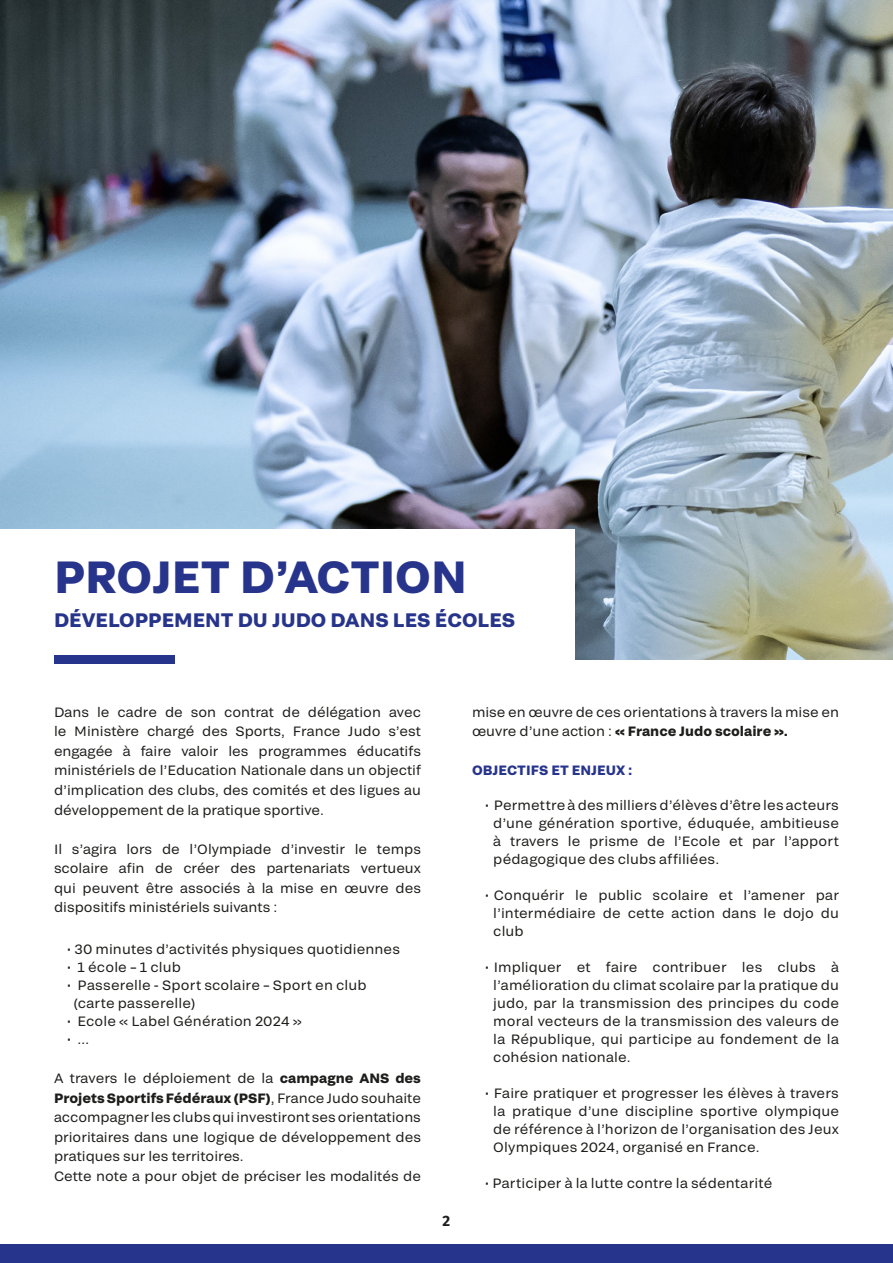
<style>
.page{position:relative;width:893px;height:1263px;background:#fff}
.page>*{position:absolute;margin:0;border:0;box-sizing:border-box;transform-origin:0 0}
.t1{font:700 45px "Grtsk Peta";color:#27348b}
.t2{font:700 19.5px "Grtsk Peta";color:#27348b}
.t3{font:700 15px "Fira Sans";color:#1d1d1b}
.Black{font:13.5px/19.5px "Grtsk Peta";letter-spacing:.005em;color:#1d1d1b;text-align:justify}
.t4{font:700 13.5px "Grtsk Peta";color:#27348b}
.s1{font-weight:700}
</style>
<div class="page">
<div style="left:0;top:1244px;width:893px;height:19px;background:#27348b"></div>
<img style="left:0;top:0;width:893px;height:660px">
<div style="left:0;top:529px;width:574px;height:632px;background:#fff"></div>
<div style="left:54px;top:655px;width:120px;height:8px;background:#27348b"></div>
<p class="t1" style="left:54px;top:548px;width:414px">PROJET D’ACTION</p>
<p class="t2" style="left:54px;top:608px;width:463px">DÉVELOPPEMENT DU JUDO DANS LES ÉCOLES</p>
<p class="Black" style="left:54px;top:702px;width:368px">Dans le cadre de son contrat de délégation avec le Ministère chargé des Sports, France Judo s’est engagée à faire valoir les programmes éducatifs ministériels de l’Education Nationale dans un objectif d’implication des clubs, des comités et des ligues au développement de la pratique sportive.</p>
<p class="Black" style="left:54px;top:839px;width:368px">Il s’agira lors de l’Olympiade d’investir le temps scolaire afin de créer des partenariats vertueux qui peuvent être associés à la mise en œuvre des dispositifs ministériels suivants :</p>
<p class="Black" style="left:67px;top:939px;width:335px">• 30 minutes d’activités physiques quotidiennes</p>
<p class="Black" style="left:67px;top:957px;width:116px">• 1 école – 1 club</p>
<p class="Black" style="left:67px;top:975px;width:301px">• Passerelle - Sport scolaire – Sport en club</p>
<p class="Black" style="left:73px;top:993px;width:124px">(carte passerelle)</p>
<p class="Black" style="left:67px;top:1011px;width:237px">• Ecole « Label Génération 2024 »</p>
<p class="Black" style="left:67px;top:1029px;width:24px">• …</p>
<p class="Black" style="left:54px;top:1068px;width:368px">A travers le déploiement de la <span class="s1">campagne ANS des Projets Sportifs Fédéraux (PSF)</span>, France Judo souhaite accompagner les clubs qui investiront ses orientations prioritaires dans une logique de développement des pratiques sur les territoires.</p>
<p class="Black" style="left:54px;top:1166px;width:368px">Cette note a pour objet de préciser les modalités de</p>
<p class="t3" style="left:443px;top:1210px;width:9px">2</p>
<p class="Black" style="left:472px;top:702px;width:368px">mise en œuvre de ces orientations à travers la mise en œuvre d’une action : <span class="s1">« France Judo scolaire ».</span></p>
<p class="t4" style="left:472px;top:762px;width:162px">OBJECTIFS ET ENJEUX :</p>
<p class="Black" style="left:493px;top:796px;width:347px;line-height:18px;text-indent:-9px">• Permettre à des milliers d’élèves d’être les acteurs d’une génération sportive, éduquée, ambitieuse à travers le prisme de l’Ecole et par l’apport pédagogique des clubs affiliées.</p>
<p class="Black" style="left:493px;top:886px;width:347px;line-height:18px;text-indent:-9px">• Conquérir le public scolaire et l’amener par l’intermédiaire de cette action dans le dojo du club</p>
<p class="Black" style="left:493px;top:958px;width:347px;line-height:18px;text-indent:-9px">• Impliquer et faire contribuer les clubs à l’amélioration du climat scolaire par la pratique du judo, par la transmission des principes du code moral vecteurs de la transmission des valeurs de la République, qui participe au fondement de la cohésion nationale.</p>
<p class="Black" style="left:493px;top:1084px;width:347px;line-height:18px;text-indent:-9px">• Faire pratiquer et progresser les élèves à travers la pratique d’une discipline sportive olympique de référence à l’horizon de l’organisation des Jeux Olympiques 2024, organisé en France.</p>
<p class="Black" style="left:485px;top:1173px;width:289px">• Participer à la lutte contre la sédentarité</p>
</div>
